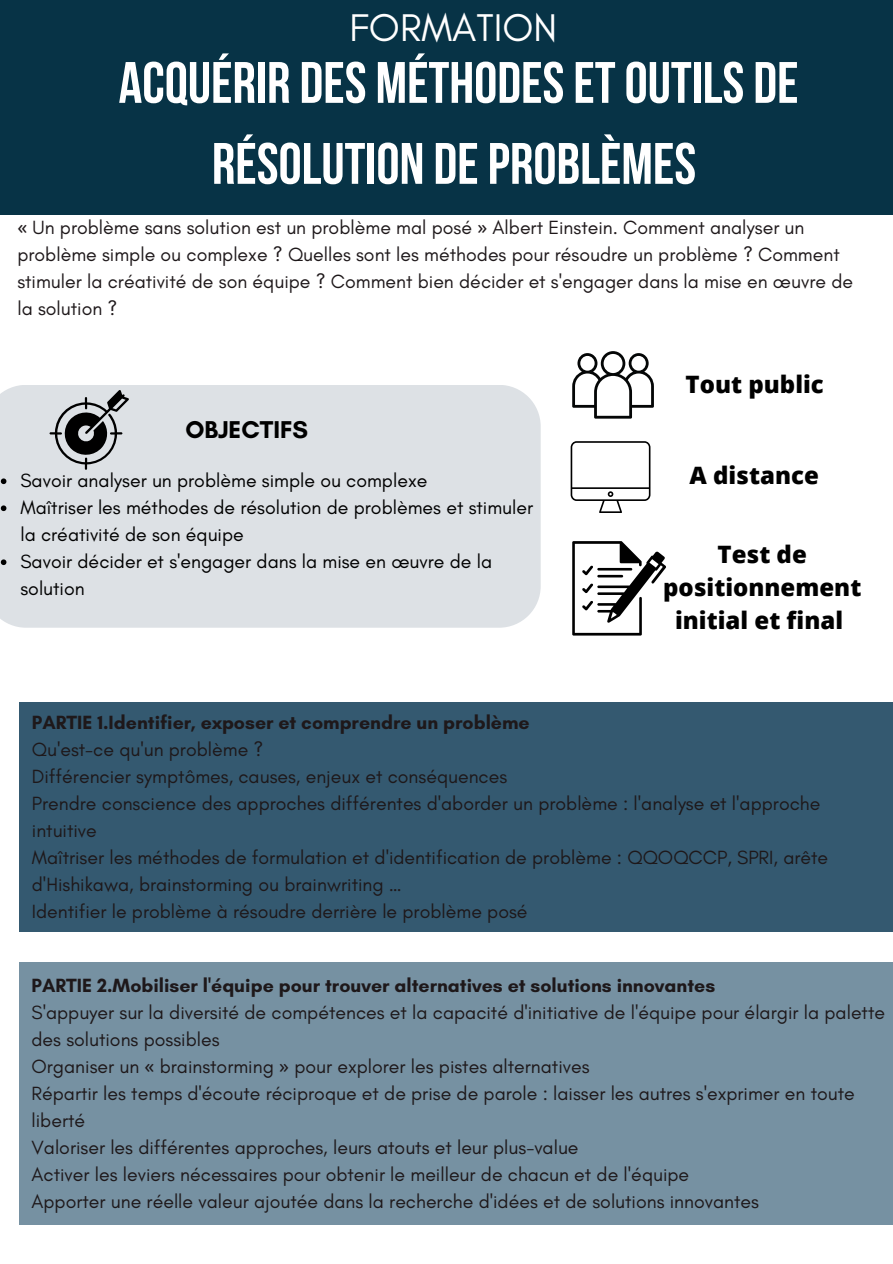
<style>
.page{position:relative;width:893px;height:1264px;background:#fff}
.page>*{position:absolute;margin:0;border:0;box-sizing:border-box;transform-origin:0 0}
.t1{font:700 58.2px/81px "Bebas Neue";color:#fff;text-align:center}
.t2{font:39.3px "Glacial Indifference";color:#fff}
.t3{font:700 24.75px "Glacial Indifference";color:#000}
.t4{font:800 24px/32.5px "Open Sans";color:#000;text-align:center}
.t5{font:19.5px/27px "Glacial Indifference";color:#1e181a}
.t6{font:19.5px/27px "Glacial Indifference";color:#000}
.t7{font:700 19.5px "Glacial Indifference";color:#1e181a}
.s1{font-family:"Noto Sans"}
</style>
<div class="page">
<div style="left:0;top:0;width:892px;height:215px;background:#073346"></div>
<div style="left:0;top:385px;width:540px;height:242px;background:#dde1e5"></div>
<svg style="left:50px;top:390px;width:79px;height:80px"></svg>
<svg style="left:1px;top:478px;width:5px;height:6px"></svg>
<svg style="left:1px;top:505px;width:5px;height:6px"></svg>
<svg style="left:1px;top:559px;width:5px;height:6px"></svg>
<svg style="left:572px;top:351px;width:82px;height:67px"></svg>
<svg style="left:570px;top:441px;width:80px;height:72px"></svg>
<svg style="left:572px;top:541px;width:94px;height:94px"></svg>
<div style="left:19px;top:702px;width:873px;height:229px;background:#345970"></div>
<div style="left:19px;top:962px;width:873px;height:262px;background:#7691a2"></div>
<h2 class="t2" style="left:349px;top:4px;width:209px">FORMATION</h2>
<h1 class="t1" style="left:118px;top:48px;width:681px">ACQUÉRIR DES MÉTHODESETOUTILS DE<br>RÉSOLUTION DEPROBLÈMES</h1>
<p class="t5" style="left:17px;top:214px;width:837px"><span class="s1">«</span> Un problème sans solution est un problème mal posé <span class="s1">»</span> Albert Einstein. Comment analyser un problème simple ou complexe ? Quelles sont les méthodes pour résoudre un problème ? Comment stimuler la créativité de son équipe ? Comment bien décider et s'engager dans la mise en œuvre de la solution ?</p>
<p class="t3" style="left:185px;top:414px;width:124px">OBJECTIFS</p>
<p class="t6" style="left:20px;top:467px;width:514px">Savoir analyser un problème simple ou complexe<br>Maîtriser les méthodes de résolution de problèmes et stimuler la créativité de son équipe<br>Savoir décider et s'engager dans la mise en œuvre de la solution</p>
<p class="t4" style="left:685px;top:368px;width:140px">Tout public</p>
<p class="t4" style="left:689px;top:459px;width:131px">A distance</p>
<p class="t4" style="left:663px;top:538px;width:200px">Test de positionnement initial et final</p>
<p class="t7" style="left:32px;top:710px;width:499px">PARTIE 1.Identifier, exposer et comprendre un problème</p>
<p class="t5" style="left:32px;top:735px;width:797px">Qu'est-ce qu'un problème ?<br>Différencier symptômes, causes, enjeux et conséquences<br>Prendre conscience des approches différentes d'aborder un problème : l'analyse et l'approche intuitive<br>Maîtriser les méthodes de formulation et d'identification de problème : QQOQCCP, SPRI, arête d'Hishikawa, brainstorming ou brainwriting …<br>Identifier le problème à résoudre derrière le problème posé</p>
<p class="t7" style="left:32px;top:973px;width:685px">PARTIE 2.Mobiliser l'équipe pour trouver alternatives et solutions innovantes</p>
<p class="t5" style="left:32px;top:998px;width:855px">S'appuyer sur la diversité de compétences et la capacité d'initiative de l'équipe pour élargir la palette des solutions possibles<br>Organiser un <span class="s1">«</span> brainstorming <span class="s1">»</span> pour explorer les pistes alternatives<br>Répartir les temps d'écoute réciproque et de prise de parole : laisser les autres s'exprimer en toute liberté<br>Valoriser les différentes approches, leurs atouts et leur plus-value<br>Activer les leviers nécessaires pour obtenir le meilleur de chacun et de l'équipe<br>Apporter une réelle valeur ajoutée dans la recherche d'idées et de solutions innovantes</p>
</div>
